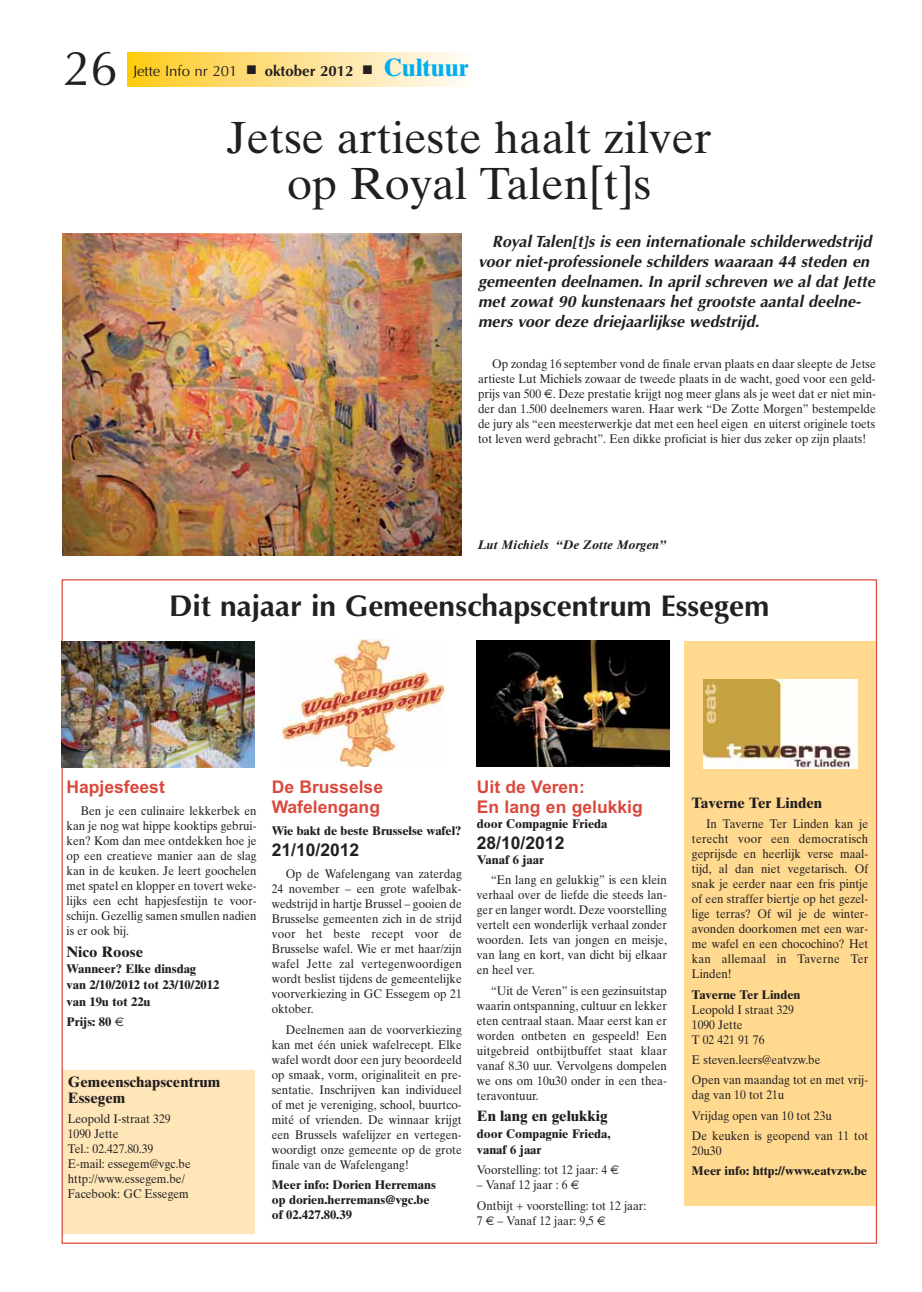
<style>
.page{position:relative;width:922px;height:1292px;background:#fff}
.page>*{position:absolute;margin:0;border:0;box-sizing:border-box;transform-origin:0 0}
.t1{font:49.25px "Optima";color:#231f20}
.t2{font:45px/45px "Times Ten";color:#231f20;text-align:center}
.t3{font:700 30px "Optima";color:#231f20}
.t4{font:700 17.5px/20px "Arial";color:#d9493c}
.t5{font:700 17.5px "Arial";color:#231f20}
.t6{font:italic 700 16.25px/20px "Optima";color:#231f20}
.t7{font:700 15px/16.2px "Times Ten";color:#231f20}
.t8{font:15px "Optima";color:#231f20}
.t9{font:12.5px/15px "Times Ten";color:#231f20;text-align:justify;scale:.93 1}
.t10{font:700 12.5px/16.2px "Times Ten";color:#231f20}
.t11{font:italic 700 12.5px "Times Ten";color:#231f20}
.s1{font-weight:700}
.s2{font-family:"Times Ten";font-weight:700;font-size:25px;color:#00aeef}
.s3{font-family:"Euro Sans"}
.s4{font-family:"Euro Sans";font-weight:400}
</style>
<div class="page">
<div style="left:684px;top:641px;width:191px;height:564px;background:#ffd98f"></div>
<svg style="left:127px;top:52px;width:338px;height:34px"></svg>
<img style="left:283px;top:639px;width:161px;height:127px">
<img style="left:477px;top:640px;width:192px;height:126px">
<img style="left:62px;top:233px;width:399px;height:322px">
<img style="left:62px;top:641px;width:192px;height:126px">
<img style="left:703px;top:679px;width:154px;height:89px">
<div style="left:63px;top:1070px;width:191px;height:163px;background:#ffe6b9"></div>
<h1 class="t1" style="left:63px;top:48px;width:56px">26</h1>
<p class="t8" style="left:133px;top:64px;width:337px">Jette Info nr 201 ■ <span class="s1">oktober 2012</span> ■ <span class="s2">Cultuur</span></p>
<h2 class="t2" style="left:227px;top:120px;width:486px">Jetse artieste haalt zilver op Royal Talen[t]s</h2>
<p class="t6" style="left:478px;top:233px;width:401px;text-indent:14px">RoyalTalen[t]s is een internationale schilderwedstrijd voor niet-professionele schilders waaraan 44 steden en gemeenten deelnamen. In april schreven we al dat Jette met zowat 90 kunstenaars het grootste aantal deelne&shy;mers voor deze driejaarlijkse wedstrijd.</p>
<p class="t9" style="left:478px;top:357px;width:429px;text-indent:14px">Op zondag 16 september vond de finale ervan plaats en daar sleepte de Jetse artieste Lut Michiels zowaar de tweede plaats in de wacht, goed voor een geld&shy;prijs van 500 <span class="s3">€</span>. Deze prestatie krijgt nog meer glans als je weet dat er niet min&shy;der dan 1.500 deelnemers waren. Haar werk “De Zotte Morgen” bestempelde de jury als “een meesterwerkje dat met een heel eigen en uiterst originele toets tot leven werd gebracht”. Een dikke proficiat is hier dus zeker op zijn plaats!</p>
<p class="t11" style="left:478px;top:540px;width:189px">Lut Michiels “De Zotte Morgen”</p>
<h3 class="t3" style="left:169px;top:593px;width:601px">Dit najaar in Gemeenschapscentrum Essegem</h3>
<h3 class="t4" style="left:67px;top:778px;width:100px">Hapjesfeest</h3>
<p class="t9" style="left:67px;top:804px;width:206px;text-indent:14px">Ben je een culinaire lekkerbek en kan je nog wat hippe kooktips gebrui&shy;ken? Kom dan mee ontdekken hoe je op een creatieve manier aan de slag kan in de keuken. Je leert goochelen met spatel en klopper en tovert weke&shy;lijks een echt hapjesfestijn te voor&shy;schijn. Gezellig samen smullen nadien is er ook bij.</p>
<p class="t7" style="left:67px;top:944px;width:78px">Nico Roose</p>
<p class="t10" style="left:67px;top:961px;width:154px">Wanneer? Elke dinsdag<br>van 2/10/2012 tot 23/10/2012 van 19u tot 22u</p>
<p class="t10" style="left:67px;top:1014px;width:59px">Prijs: 80 <span class="s4">€</span></p>
<p class="t7" style="left:68px;top:1074px;width:154px">Gemeenschapscentrum<br>Essegem</p>
<p class="t9" style="left:68px;top:1112px;width:134px;text-align:left">Leopold I-straat 329<br>1090 Jette<br>Tel.: 02.427.80.39<br>E-mail: essegem@vgc.be http://www.essegem.be/<br>Facebook: GC Essegem</p>
<h3 class="t4" style="left:272px;top:778px;width:113px">De Brusselse<br>Wafelengang</h3>
<p class="t10" style="left:272px;top:823px;width:191px">Wie bakt de beste Brusselse wafel?</p>
<h3 class="t5" style="left:272px;top:843px;width:89px">21/10/2012</h3>
<p class="t9" style="left:272px;top:867px;width:206px;text-indent:14px">Op de Wafelengang van zaterdag 24 november – een grote wafelbak&shy;wedstrijd in hartje Brussel – gooien de Brusselse gemeenten zich in de strijd voor het beste recept voor de Brusselse wafel. Wie er met haar/zijn wafel Jette zal vertegenwoordigen wordt beslist tijdens de gemeentelijke voorverkiezing in GC Essegem op 21 oktober.</p>
<p class="t9" style="left:272px;top:1022px;width:206px;text-indent:14px">Deelnemen aan de voorverkiezing kan met één uniek wafelrecept. Elke wafel wordt door een jury beoordeeld op smaak, vorm, originaliteit en pre&shy;sentatie. Inschrijven kan individueel of met je vereniging, school, buurtco&shy;mité of vrienden. De winnaar krijgt een Brussels wafelijzer en vertegen&shy;woordigt onze gemeente op de grote finale van de Wafelengang!</p>
<p class="t10" style="left:272px;top:1178px;width:166px;line-height:15px">Meer info: Dorien Herremans op dorien.herremans@vgc.be of 02.427.80.39</p>
<h3 class="t4" style="left:477px;top:778px;width:167px">Uit de Veren:<br>En lang en gelukkig</h3>
<p class="t10" style="left:477px;top:816px;width:132px">door Compagnie Frieda</p>
<h3 class="t5" style="left:477px;top:836px;width:89px">28/10/2012</h3>
<p class="t10" style="left:477px;top:852px;width:69px">Vanaf 6 jaar</p>
<p class="t9" style="left:477px;top:873px;width:206px;text-indent:14px">“En lang en gelukkig” is een klein verhaal over de liefde die steeds lan&shy;ger en langer wordt. Deze voorstelling vertelt een wonderlijk verhaal zonder woorden. Iets van jongen en meisje, van lang en kort, van dicht bij elkaar en heel ver.</p>
<p class="t9" style="left:477px;top:984px;width:206px;text-indent:14px">“Uit de Veren” is een gezinsuitstap waarin ontspanning, cultuur en lekker eten centraal staan. Maar eerst kan er worden ontbeten en gespeeld! Een uitgebreid ontbijtbuffet staat klaar vanaf 8.30 uur. Vervolgens dompelen we ons om 10u30 onder in een thea&shy;teravontuur.</p>
<p class="t7" style="left:477px;top:1109px;width:132px">En lang en gelukkig</p>
<p class="t10" style="left:477px;top:1126px;width:135px">door Compagnie Frieda, vanaf 6 jaar</p>
<p class="t9" style="left:477px;top:1163px;width:154px">Voorstelling: tot 12 jaar: 4 <span class="s3">€</span></p>
<p class="t9" style="left:477px;top:1175px;width:184px;line-height:20.4px">– Vanaf 12 jaar : 6 <span class="s3">€<br></span>Ontbijt + voorstelling: tot 12 jaar:</p>
<p class="t9" style="left:477px;top:1213px;width:140px">7 <span class="s3">€</span> – Vanaf 12 jaar: 9,5 <span class="s3">€</span></p>
<p class="t7" style="left:692px;top:796px;width:132px">Taverne Ter Linden</p>
<p class="t9" style="left:692px;top:817px;width:191px;text-indent:14px">In Taverne Ter Linden kan je terecht voor een democratisch geprijsde en heerlijk verse maal&shy;tijd, al dan niet vegetarisch. Of snak je eerder naar een fris pintje of een straffer biertje op het gezel&shy;lige terras? Of wil je de winter&shy;avonden doorkomen met een war&shy;me wafel en een chocochino? Het kan allemaal in Taverne Ter Linden!</p>
<p class="t10" style="left:692px;top:987px;width:110px">Taverne Ter Linden</p>
<p class="t9" style="left:692px;top:1002px;width:111px;text-align:left">Leopold I straat 329<br>1090 Jette<br>T 02 421 91 76</p>
<p class="t9" style="left:692px;top:1050px;width:191px;line-height:20.4px">E steven.leers@eatvzw.be<br>Open van maandag tot en met vrij-</p>
<p class="t9" style="left:692px;top:1085px;width:191px;line-height:20.4px;text-align:left">dag van 10 tot 21u<br>Vrijdag open van 10 tot 23u<br>De keuken is geopend van 11 tot</p>
<p class="t9" style="left:692px;top:1144px;width:33px">20u30</p>
<p class="t10" style="left:692px;top:1163px;width:177px">Meer info: http://www.eatvzw.be</p>
</div>
